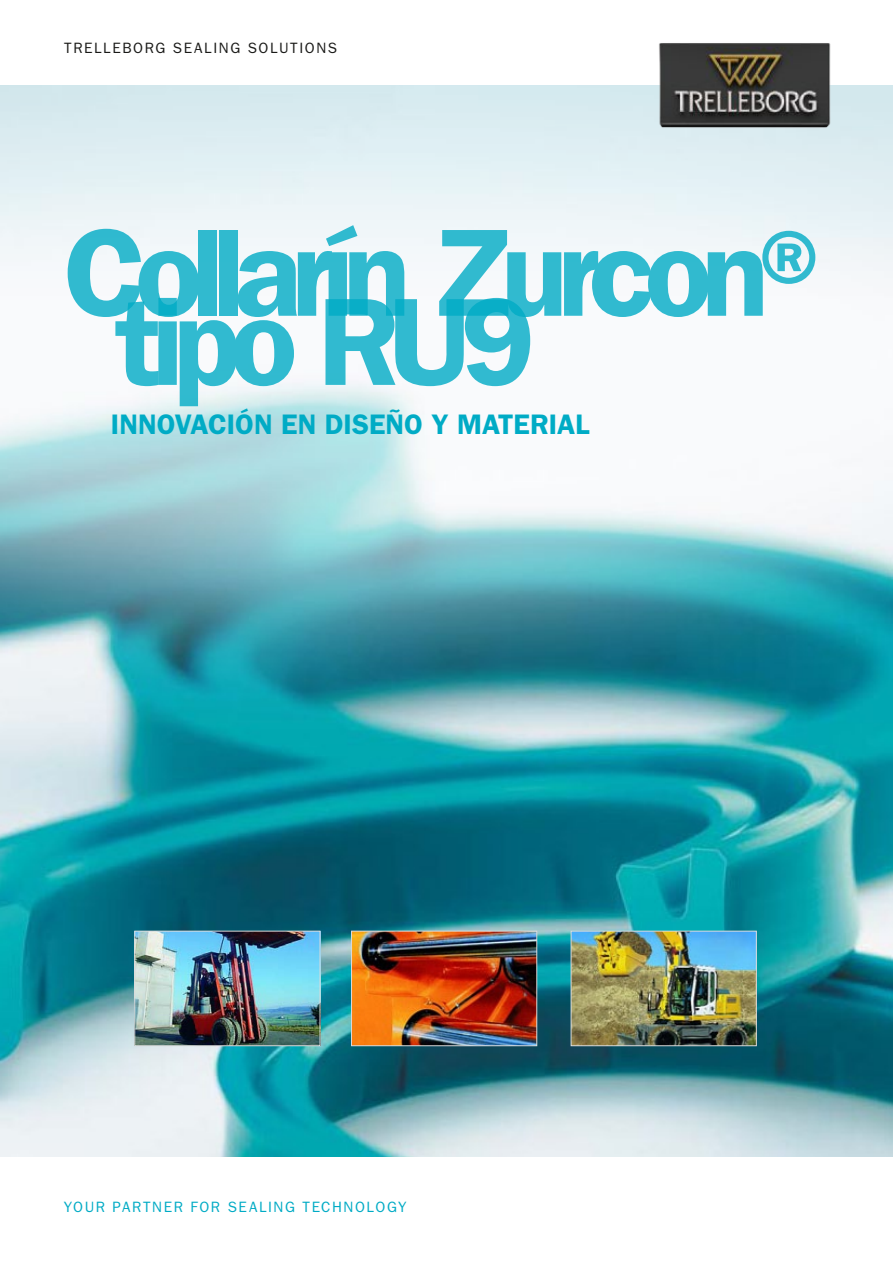
<style>
.page{position:relative;width:893px;height:1263px;background:#fff}
.page>*{position:absolute;margin:0;border:0;box-sizing:border-box;transform-origin:0 0}
.t1{font:600 124.95px "ITC Franklin Gothic Std";letter-spacing:-.09em;color:#00abc5}
.t2{font:600 28.35px "ITC Franklin Gothic Std";color:#00abc5}
.t3{font:15px "ITC Franklin Gothic Std";letter-spacing:.105em;color:#00abc5}
.t4{font:15px "ITC Franklin Gothic Std";letter-spacing:.105em;color:#1a1a18}
</style>
<div class="page">
<img style="left:0;top:379px;width:893px;height:778px">
<div style="left:0;top:85px;width:893px;height:214px;background:linear-gradient(to bottom,#d3e9ee,#fbfbfd)"></div>
<img style="left:654px;top:43px;width:180px;height:96px">
<img style="left:136px;top:933px;width:182px;height:111px">
<div style="left:134px;top:931px;width:186px;height:115px;border:1px solid #d9dada"></div>
<img style="left:353px;top:933px;width:182px;height:111px">
<div style="left:351px;top:931px;width:186px;height:115px;border:1px solid #d9dada"></div>
<img style="left:573px;top:933px;width:182px;height:111px">
<div style="left:571px;top:931px;width:186px;height:115px;border:1px solid #d9dada"></div>
<p class="t4" style="left:64px;top:39px;width:274px">TRELLEBORG SEALING SOLUTIONS</p>
<h1 class="t1" style="left:64px;top:199px;width:786px">Collarín Zurcon®</h1>
<h1 class="t1" style="left:115px;top:268px;width:422px">tipo RU9</h1>
<p class="t2" style="left:111px;top:408px;width:480px">INNOVACIÓN EN DISEÑO Y MATERIAL</p>
<p class="t3" style="left:64px;top:1198px;width:344px">YOUR PARTNER FOR SEALING TECHNOLOGY</p>
</div>
